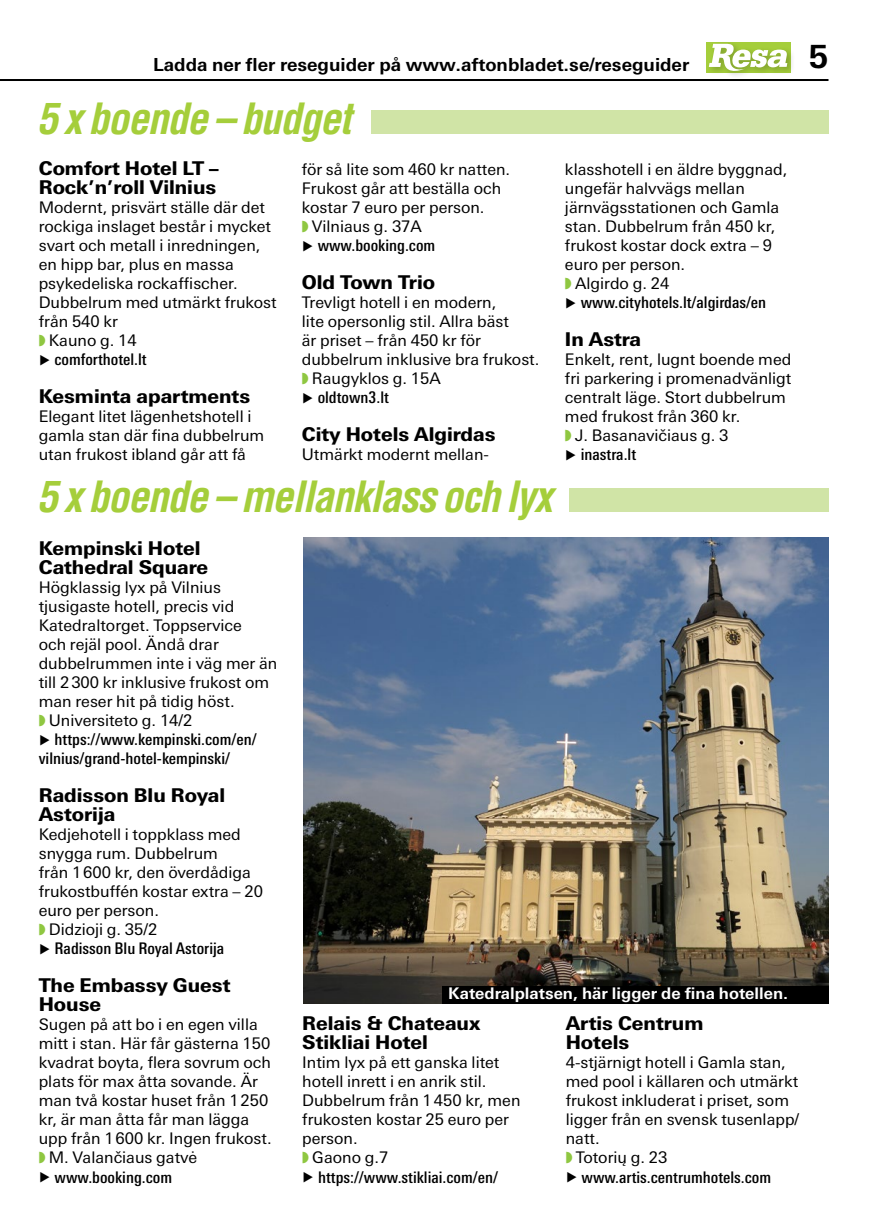
<style>
.page{position:relative;width:877px;height:1221px;background:#fff}
.page>*{position:absolute;margin:0;border:0;box-sizing:border-box;transform-origin:0 0}
.t1{font:italic 700 42px "Helvetica Cond For Aftonbladet";letter-spacing:-.03em;color:#a5ce3b}
.t2{font:700 32px "Univers Next Pro";color:#000}
.t3{font:800 19px/19px "Univers Next Pro";color:#000}
.t4{font:700 18px "Univers Next Pro";color:#000}
.t5{font:16px/19px "Univers Next Pro";color:#000}
.t6{font:500 condensed 16px/19px "Univers Next Pro";color:#000;scale:1.04 1}
.t7{font:700 16px "Univers Next Pro";color:#fff}
</style>
<div class="page">
<hr style="left:0;top:79px;width:828px;height:2px;background:#000">
<div style="left:705px;top:41px;width:90px;height:39px;background:#000;opacity:.22"></div>
<svg style="left:708px;top:44px;width:79px;height:29px"></svg>
<div style="left:371px;top:110px;width:457px;height:24px;background:#d0e4a6"></div>
<div style="left:569px;top:488px;width:259px;height:24px;background:#d0e4a6"></div>
<img style="left:303px;top:537px;width:525px;height:466px">
<div style="left:442px;top:986px;width:386px;height:17px;background:#000"></div>
<p class="t4" style="left:153px;top:54px;width:537px">Ladda ner fler reseguider på www.aftonbladet.se/reseguider</p>
<h2 class="t2" style="left:808px;top:38px;width:22px">5</h2>
<h1 class="t1" style="left:37px;top:92px;width:316px">5 x boende – budget</h1>
<p class="t3" style="left:39px;top:158px;width:181px">Comfort Hotel LT –<br>Rock’n’roll Vilnius</p>
<p class="t5" style="left:39px;top:198px;width:228px">Modernt, prisvärt ställe där det</p>
<p class="t5" style="left:39px;top:217px;width:234px">rockiga inslaget består i mycket</p>
<p class="t5" style="left:39px;top:236px;width:223px">svart och metall i inredningen,</p>
<p class="t5" style="left:39px;top:255px;width:196px">en hipp bar, plus en massa</p>
<p class="t5" style="left:39px;top:274px;width:200px">psykedeliska rockaffischer.</p>
<p class="t5" style="left:39px;top:293px;width:239px">Dubbelrum med utmärkt frukost</p>
<p class="t5" style="left:39px;top:312px;width:81px">från 540 kr</p>
<p class="t5" style="left:49px;top:331px;width:89px">Kauno g. 14</p>
<p class="t6" style="left:55px;top:350px;width:90px">comforthotel.lt</p>
<p class="t3" style="left:39px;top:386px;width:213px">Kesminta apartments</p>
<p class="t5" style="left:39px;top:407px;width:227px">Elegant litet lägenhetshotell i gamla stan där fina dubbelrum utan frukost ibland går att få</p>
<p class="t5" style="left:302px;top:160px;width:210px">för så lite som 460 kr natten.</p>
<p class="t5" style="left:302px;top:179px;width:201px">Frukost går att beställa och</p>
<p class="t5" style="left:302px;top:198px;width:184px">kostar 7 euro per person.</p>
<p class="t5" style="left:312px;top:217px;width:111px">Vilniaus g. 37A</p>
<p class="t6" style="left:317px;top:236px;width:115px">www.booking.com</p>
<p class="t3" style="left:302px;top:272px;width:135px">Old Town Trio</p>
<p class="t5" style="left:302px;top:293px;width:196px">Trevligt hotell i en modern,</p>
<p class="t5" style="left:302px;top:312px;width:209px">lite opersonlig stil. Allra bäst</p>
<p class="t5" style="left:302px;top:331px;width:180px">är priset – från 450 kr för</p>
<p class="t5" style="left:302px;top:350px;width:239px">dubbelrum inklusive bra frukost.</p>
<p class="t5" style="left:312px;top:369px;width:130px">Raugyklos g. 15A</p>
<p class="t6" style="left:317px;top:388px;width:70px">oldtown3.lt</p>
<p class="t3" style="left:302px;top:424px;width:195px">City Hotels Algirdas</p>
<p class="t5" style="left:302px;top:445px;width:187px">Utmärkt modernt mellan-</p>
<p class="t5" style="left:564px;top:160px;width:224px">klasshotell i en äldre byggnad,</p>
<p class="t5" style="left:564px;top:179px;width:181px">ungefär halvvägs mellan</p>
<p class="t5" style="left:564px;top:198px;width:216px">järnvägsstationen och Gamla</p>
<p class="t5" style="left:564px;top:217px;width:212px">stan. Dubbelrum från 450 kr,</p>
<p class="t5" style="left:564px;top:236px;width:208px">frukost kostar dock extra – 9</p>
<p class="t5" style="left:564px;top:255px;width:122px">euro per person.</p>
<p class="t5" style="left:575px;top:274px;width:96px">Algirdo g. 24</p>
<p class="t6" style="left:580px;top:293px;width:180px">www.cityhotels.lt/algirdas/en</p>
<p class="t3" style="left:564px;top:329px;width:78px">In Astra</p>
<p class="t5" style="left:564px;top:350px;width:228px">Enkelt, rent, lugnt boende med</p>
<p class="t5" style="left:564px;top:369px;width:228px">fri parkering i promenadvänligt</p>
<p class="t5" style="left:564px;top:388px;width:222px">centralt läge. Stort dubbelrum</p>
<p class="t5" style="left:564px;top:407px;width:177px">med frukost från 360 kr.</p>
<p class="t5" style="left:575px;top:426px;width:155px">J. Basanavičiaus g. 3</p>
<p class="t6" style="left:580px;top:445px;width:55px">inastra.lt</p>
<h1 class="t1" style="left:37px;top:471px;width:517px">5 x boende – mellanklass och lyx</h1>
<p class="t3" style="left:39px;top:538px;width:171px">Kempinski Hotel<br>Cathedral Square</p>
<p class="t5" style="left:39px;top:578px;width:184px">Högklassig lyx på Vilnius</p>
<p class="t5" style="left:39px;top:597px;width:197px">tjusigaste hotell, precis vid</p>
<p class="t5" style="left:39px;top:616px;width:205px">Katedraltorget. Toppservice</p>
<p class="t5" style="left:39px;top:635px;width:181px">och rejäl pool. Ändå drar</p>
<p class="t5" style="left:39px;top:654px;width:240px">dubbelrummen inte i väg mer än</p>
<p class="t5" style="left:39px;top:673px;width:232px">till 2300 kr inklusive frukost om</p>
<p class="t5" style="left:39px;top:692px;width:197px">man reser hit på tidig höst.</p>
<p class="t5" style="left:49px;top:711px;width:145px">Universiteto g. 14/2</p>
<p class="t6" style="left:39px;top:730px;width:211px;text-indent:16px">https://www.kempinski.com/en/ vilnius/grand-hotel-kempinski/</p>
<p class="t3" style="left:39px;top:785px;width:188px">Radisson Blu Royal<br>Astorija</p>
<p class="t5" style="left:39px;top:825px;width:203px">Kedjehotell i toppklass med</p>
<p class="t5" style="left:39px;top:844px;width:181px">snygga rum. Dubbelrum</p>
<p class="t5" style="left:39px;top:863px;width:213px">från 1600 kr, den överdådiga</p>
<p class="t5" style="left:39px;top:882px;width:226px">frukostbuffén kostar extra – 20</p>
<p class="t5" style="left:39px;top:901px;width:122px">euro per person.</p>
<p class="t5" style="left:49px;top:920px;width:110px">Didzioji g. 35/2</p>
<p class="t6" style="left:55px;top:939px;width:165px">Radisson Blu Royal Astorija</p>
<p class="t3" style="left:39px;top:975px;width:193px">The Embassy Guest<br>House</p>
<p class="t5" style="left:39px;top:1015px;width:220px">Sugen på att bo i en egen villa</p>
<p class="t5" style="left:39px;top:1034px;width:233px">mitt i stan. Här får gästerna 150</p>
<p class="t5" style="left:39px;top:1053px;width:234px">kvadrat boyta, flera sovrum och</p>
<p class="t5" style="left:39px;top:1072px;width:220px">plats för max åtta sovande. Är</p>
<p class="t5" style="left:39px;top:1091px;width:231px">man två kostar huset från 1250</p>
<p class="t5" style="left:39px;top:1110px;width:212px">kr, är man åtta får man lägga</p>
<p class="t5" style="left:39px;top:1129px;width:234px">upp från 1600 kr. Ingen frukost.</p>
<p class="t5" style="left:49px;top:1148px;width:150px">M. Valančiaus gatvė</p>
<p class="t6" style="left:55px;top:1167px;width:115px">www.booking.com</p>
<p class="t7" style="left:448px;top:983px;width:341px">Katedralplatsen, här ligger de fina hotellen.</p>
<p class="t3" style="left:302px;top:1013px;width:180px">Relais &amp; Chateaux<br>Stikliai Hotel</p>
<p class="t5" style="left:302px;top:1053px;width:199px">Intim lyx på ett ganska litet</p>
<p class="t5" style="left:302px;top:1072px;width:186px">hotell inrett i en anrik stil.</p>
<p class="t5" style="left:302px;top:1091px;width:220px">Dubbelrum från 1450 kr, men</p>
<p class="t5" style="left:302px;top:1110px;width:208px">frukosten kostar 25 euro per</p>
<p class="t5" style="left:302px;top:1129px;width:57px">person.</p>
<p class="t5" style="left:312px;top:1148px;width:78px">Gaono g.7</p>
<p class="t6" style="left:318px;top:1167px;width:174px">https://www.stikliai.com/en/</p>
<p class="t3" style="left:565px;top:1013px;width:139px">Artis Centrum<br>Hotels</p>
<p class="t5" style="left:565px;top:1053px;width:221px">4-stjärnigt hotell i Gamla stan,</p>
<p class="t5" style="left:565px;top:1072px;width:234px">med pool i källaren och utmärkt</p>
<p class="t5" style="left:565px;top:1091px;width:225px">frukost inkluderat i priset, som</p>
<p class="t5" style="left:565px;top:1110px;width:235px">ligger från en svensk tusenlapp/</p>
<p class="t5" style="left:565px;top:1129px;width:35px">natt.</p>
<p class="t5" style="left:575px;top:1148px;width:93px">Totorių g. 23</p>
<p class="t6" style="left:581px;top:1167px;width:184px">www.artis.centrumhotels.com</p>
</div>
